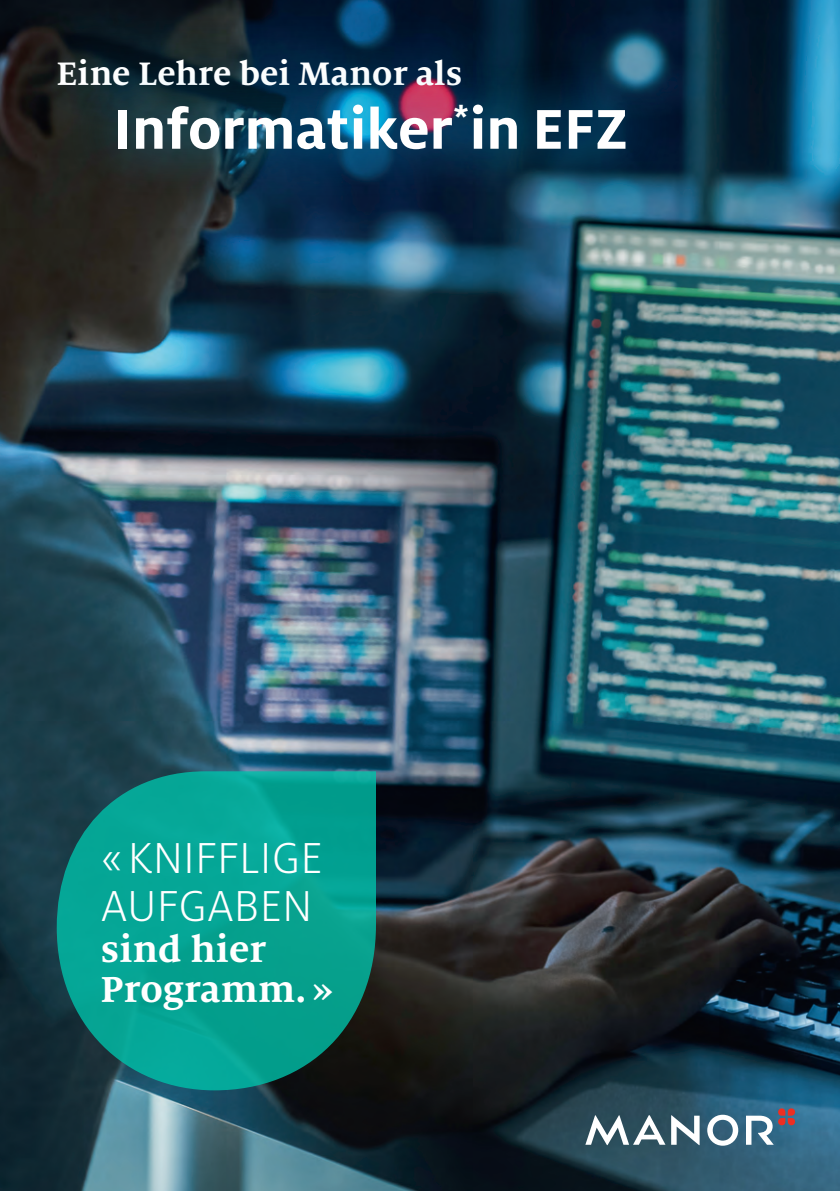
<style>
.page{position:relative;width:840px;height:1191px;background:#fff}
.page>*{position:absolute;margin:0;border:0;box-sizing:border-box;transform-origin:0 0}
.t1{font:700 62px "Milo OT";color:#fff}
.t2{font:300 48px/48px "Milo OT";color:#fff}
.t3{font:700 40px/40px "Milo Serif OT";color:#fff}
.t4{font:700 36px "Milo Serif OT";color:#fff}
</style>
<div class="page">
<img style="left:0;top:0;width:839px;height:1191px">
<div style="left:9px;top:12px;width:499px;height:126px;background:#00aeef;opacity:.75"></div>
<svg style="left:57px;top:771px;width:319px;height:319px;background:#089285"></svg>
<svg style="left:745px;top:1108px;width:49px;height:48px;background:#637e94"></svg>
<svg style="left:706px;top:1114px;width:31px;height:43px"></svg>
<svg style="left:585px;top:1115px;width:114px;height:41px"></svg>
<div style="left:67px;top:56px;width:607px;height:145px;background:#00aeef;opacity:.75"></div>
<p class="t4" style="left:57px;top:54px;width:407px">Eine Lehre bei Manor als</p>
<h1 class="t1" style="left:113px;top:94px;width:515px">Informatiker<sup>*</sup>in EFZ</h1>
<h2 class="t2" style="left:101px;top:835px;width:224px">«KNIFFLIGE<br>AUFGABEN</h2>
<p class="t3" style="left:101px;top:929px;width:235px">sind hier<br>Programm.»</p>
</div>
